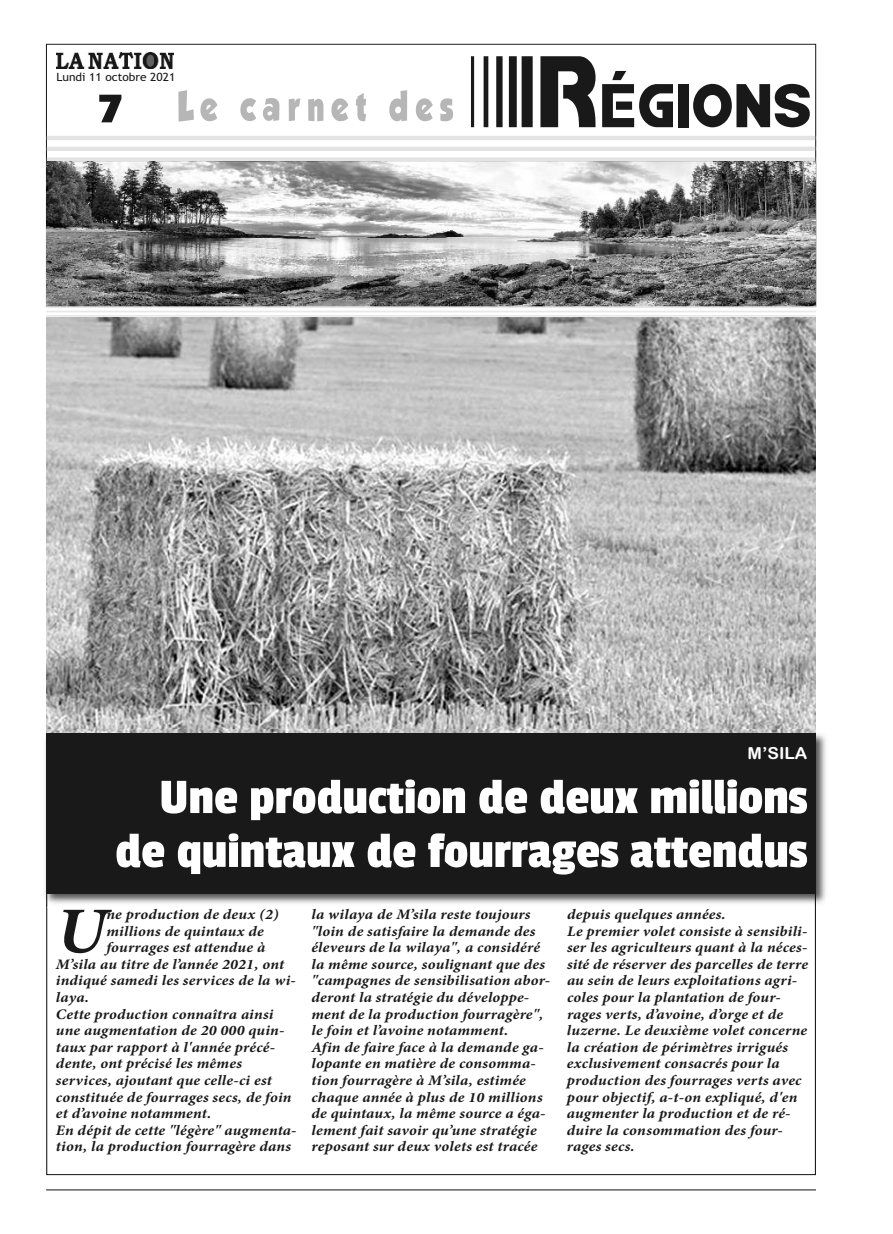
<style>
.page{position:relative;width:893px;height:1234px;background:#fff}
.page>*{position:absolute;margin:0;border:0;box-sizing:border-box;transform-origin:0 0}
.t1{font:67.35px "Bamf";color:#191919;scale:.89 1}
.t2{font:italic 700 65.4px "Minion Pro";color:#191919;scale:1.09 1}
.t3{font:51.75px/53.8px "Passion One";color:#fff;text-align:right;scale:1.05 1}
.t4{font:44.55px "Passion One";color:#191919;scale:1.26 1}
.t5{font:16.5px "Arial Rounded MT Bold";color:#fff;scale:1.05 1}
.t6{font:italic 700 14.55px/16.5px "Minion Pro";letter-spacing:.01em;color:#191919;scale:1.09 1}
.t7{font:11.4px "Trebuchet MS";color:#191919;scale:1.05 1}
.s1{font-size:110.85px}
</style>
<div class="page">
<img style="left:46px;top:317px;width:769px;height:412px">
<img style="left:46px;top:893px;width:770px;height:14px">
<img style="left:46px;top:729px;width:769px;height:4px">
<div style="left:46px;top:733px;width:770px;height:160px;background:#191919"></div>
<img style="left:46px;top:161px;width:770px;height:145px">
<img style="left:56px;top:53px;width:117px;height:16px">
<svg style="left:178px;top:90px;width:229px;height:32px"></svg>
<hr style="left:47px;top:157px;width:768px;height:4px;background:#e3e3e3">
<hr style="left:47px;top:136px;width:768px;height:4px;background:#e3e3e3">
<hr style="left:47px;top:147px;width:768px;height:4px;background:#e3e3e3">
<hr style="left:46px;top:306px;width:770px;height:2px;background:#e8e8e8">
<hr style="left:46px;top:310px;width:770px;height:2px;background:#e8e8e8">
<hr style="left:46px;top:315px;width:770px;height:2px;background:#e8e8e8">
<hr style="left:46px;top:1188px;width:770px;height:2px;background:#191919">
<p class="t7" style="left:56px;top:70px;width:115px">Lundi 11 octobre 2021</p>
<h3 class="t4" style="left:99px;top:85px;width:20px">7</h3>
<h1 class="t1" style="left:467px;top:71px;width:389px"><span class="s1">R</span>ÉGIONS</h1>
<p class="t5" style="left:747px;top:743px;width:58px">M’SILA</p>
<h3 class="t3" style="left:115px;top:769px;width:661px">Une production de deux millions de quintaux de fourrages attendus</h3>
<p class="t6" style="left:106px;top:907px;width:160px">ne production de deux (2)</p>
<p class="t6" style="left:106px;top:923px;width:146px">millions de quintaux de</p>
<p class="t6" style="left:106px;top:940px;width:147px">fourrages est attendue à</p>
<p class="t6" style="left:56px;top:957px;width:211px">M’sila au titre de l’année 2021, ont</p>
<p class="t6" style="left:56px;top:973px;width:222px">indiqué samedi les services de la wi-</p>
<p class="t6" style="left:56px;top:990px;width:32px">laya.</p>
<p class="t6" style="left:56px;top:1006px;width:201px">Cette production connaîtra ainsi</p>
<p class="t6" style="left:56px;top:1023px;width:211px">une augmentation de 20 000 quin-</p>
<p class="t6" style="left:56px;top:1039px;width:202px">taux par rapport à l'année précé-</p>
<p class="t6" style="left:56px;top:1056px;width:172px">dente, ont précisé les mêmes</p>
<p class="t6" style="left:56px;top:1073px;width:200px">services, ajoutant que celle-ci est</p>
<p class="t6" style="left:56px;top:1089px;width:218px">constituée de fourrages secs, de foin</p>
<p class="t6" style="left:56px;top:1106px;width:144px">et d’avoine notamment.</p>
<p class="t6" style="left:56px;top:1122px;width:222px">En dépit de cette "légère" augmenta-</p>
<p class="t6" style="left:56px;top:1139px;width:217px">tion, la production fourragère dans</p>
<h2 class="t2" style="left:56px;top:906px;width:48px">U</h2>
<p class="t6" style="left:311px;top:907px;width:220px">la wilaya de M’sila reste toujours "loin de satisfaire la demande des éleveurs de la wilaya", a considéré la même source, soulignant que des "campagnes de sensibilisation abor&shy;deront la stratégie du développe&shy;ment de la production fourragère", le foin et l’avoine notamment.<br>Afin de faire face à la demande ga&shy;lopante en matière de consomma&shy;tion fourragère à M’sila, estimée chaque année à plus de 10 millions de quintaux, la même source a éga&shy;lement fait savoir qu’une stratégie reposant sur deux volets est tracée</p>
<p class="t6" style="left:567px;top:907px;width:223px">depuis quelques années.<br>Le premier volet consiste à sensibili&shy;ser les agriculteurs quant à la néces&shy;sité de réserver des parcelles de terre au sein de leurs exploitations agri&shy;coles pour la plantation de four&shy;rages verts, d’avoine, d’orge et de luzerne. Le deuxième volet concerne la création de périmètres irrigués exclusivement consacrés pour la production des fourrages verts avec pour objectif, a-t-on expliqué, d'en augmenter la production et de ré&shy;duire la consommation des four&shy;rages secs.</p>
</div>
